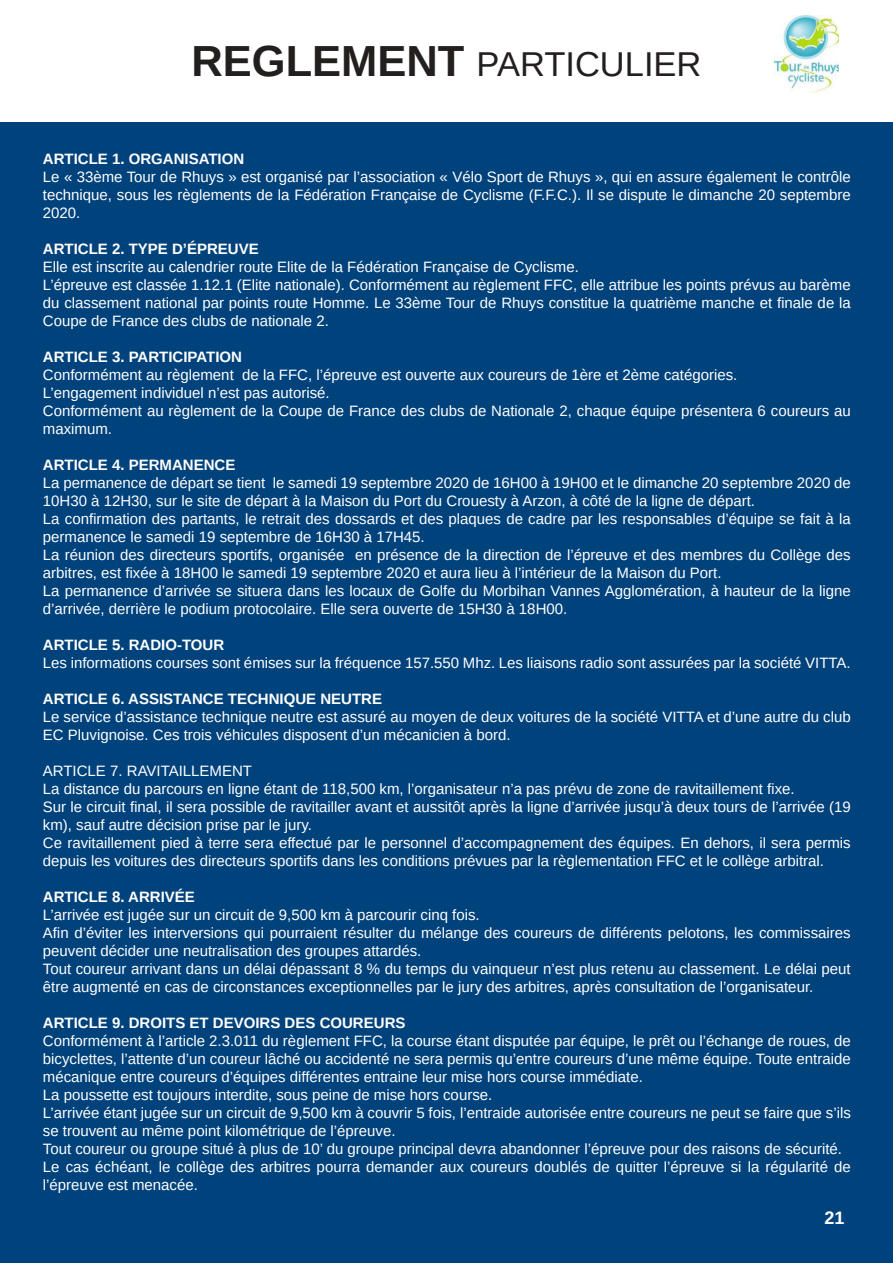
<style>
.page{position:relative;width:893px;height:1263px;background:#fff}
.page>*{position:absolute;margin:0;border:0;box-sizing:border-box;transform-origin:0 0}
.t1{font:34.5px "Arimo";color:#241f1f}
.t2{font:700 18px "Arimo";color:#fff}
.t3{font:15px/18px "Arimo";color:#fff}
.t4{font:700 15px "Arimo";color:#fff}
.s1{font-weight:700;font-size:43.5px}
</style>
<div class="page">
<div style="left:1px;top:0;width:892px;height:1263px;background:#00427c"></div>
<div style="left:0;top:0;width:893px;height:121px;background:#fff"></div>
<img style="left:774px;top:16px;width:65px;height:77px">
<h1 class="t1" style="left:191px;top:43px;width:512px"><span class="s1">REGLEMENT</span> PARTICULIER</h1>
<p class="t4" style="left:43px;top:148px;width:203px">ARTICLE 1. ORGANISATION</p>
<p class="t3" style="left:43px;top:168px;width:809px;text-align:justify">Le « 33ème Tour de Rhuys » est organisé par l’association « Vélo Sport de Rhuys », qui en assure également le contrôle technique, sous les règlements de la Fédération Française de Cyclisme (F.F.C.). Il se dispute le dimanche 20 septembre 2020.</p>
<p class="t4" style="left:43px;top:238px;width:217px">ARTICLE 2. TYPE D’ÉPREUVE</p>
<p class="t3" style="left:43px;top:258px;width:809px">Elle est inscrite au calendrier route Elite de la Fédération Française de Cyclisme.<br>L’épreuve est classée 1.12.1 (Elite nationale). Conformément au règlement FFC, elle attribue les points prévus au barème du classement national par points route Homme. Le 33ème Tour de Rhuys constitue la quatrième manche et finale de la Coupe de France des clubs de nationale 2.</p>
<p class="t4" style="left:43px;top:346px;width:201px">ARTICLE 3. PARTICIPATION</p>
<p class="t3" style="left:43px;top:366px;width:809px">Conformément au règlement de la FFC, l’épreuve est ouverte aux coureurs de 1ère et 2ème catégories.<br>L’engagement individuel n’est pas autorisé.<br>Conformément au règlement de la Coupe de France des clubs de Nationale 2, chaque équipe présentera 6 coureurs au maximum.</p>
<p class="t4" style="left:43px;top:454px;width:194px">ARTICLE 4. PERMANENCE</p>
<p class="t3" style="left:43px;top:474px;width:809px">La permanence de départ se tient le samedi 19 septembre 2020 de 16H00 à 19H00 et le dimanche 20 septembre 2020 de 10H30 à 12H30, sur le site de départ à la Maison du Port du Crouesty à Arzon, à côté de la ligne de départ.<br>La confirmation des partants, le retrait des dossards et des plaques de cadre par les responsables d’équipe se fait à la permanence le samedi 19 septembre de 16H30 à 17H45.<br>La réunion des directeurs sportifs, organisée en présence de la direction de l’épreuve et des membres du Collège des arbitres, est fixée à 18H00 le samedi 19 septembre 2020 et aura lieu à l’intérieur de la Maison du Port.<br>La permanence d’arrivée se situera dans les locaux de Golfe du Morbihan Vannes Agglomération, à hauteur de la ligne d’arrivée, derrière le podium protocolaire. Elle sera ouverte de 15H30 à 18H00.</p>
<p class="t4" style="left:43px;top:634px;width:183px">ARTICLE 5. RADIO-TOUR</p>
<p class="t3" style="left:43px;top:654px;width:809px">Les informations courses sont émises sur la fréquence 157.550 Mhz. Les liaisons radio sont assurées par la société VITTA.</p>
<p class="t4" style="left:43px;top:688px;width:341px">ARTICLE 6. ASSISTANCE TECHNIQUE NEUTRE</p>
<p class="t3" style="left:43px;top:708px;width:809px">Le service d’assistance technique neutre est assuré au moyen de deux voitures de la société VITTA et d’une autre du club<br>EC Pluvignoise. Ces trois véhicules disposent d’un mécanicien à bord.</p>
<p class="t3" style="left:43px;top:762px;width:809px">ARTICLE 7. RAVITAILLEMENT<br>La distance du parcours en ligne étant de 118,500 km, l’organisateur n’a pas prévu de zone de ravitaillement fixe.<br>Sur le circuit final, il sera possible de ravitailler avant et aussitôt après la ligne d’arrivée jusqu’à deux tours de l’arrivée (19 km), sauf autre décision prise par le jury.<br>Ce ravitaillement pied à terre sera effectué par le personnel d’accompagnement des équipes. En dehors, il sera permis depuis les voitures des directeurs sportifs dans les conditions prévues par la règlementation FFC et le collège arbitral.</p>
<p class="t4" style="left:43px;top:886px;width:153px">ARTICLE 8. ARRIVÉE</p>
<p class="t3" style="left:43px;top:906px;width:809px">L’arrivée est jugée sur un circuit de 9,500 km à parcourir cinq fois.<br>Afin d’éviter les interversions qui pourraient résulter du mélange des coureurs de différents pelotons, les commissaires peuvent décider une neutralisation des groupes attardés.<br>Tout coureur arrivant dans un délai dépassant 8 % du temps du vainqueur n’est plus retenu au classement. Le délai peut être augmenté en cas de circonstances exceptionnelles par le jury des arbitres, après consultation de l’organisateur.</p>
<p class="t4" style="left:43px;top:1012px;width:364px">ARTICLE 9. DROITS ET DEVOIRS DES COUREURS</p>
<p class="t3" style="left:43px;top:1032px;width:809px">Conformément à l’article 2.3.011 du règlement FFC, la course étant disputée par équipe, le prêt ou l’échange de roues, de bicyclettes, l’attente d’un coureur lâché ou accidenté ne sera permis qu’entre coureurs d’une même équipe. Toute entraide mécanique entre coureurs d’équipes différentes entraine leur mise hors course immédiate.<br>La poussette est toujours interdite, sous peine de mise hors course.<br>L’arrivée étant jugée sur un circuit de 9,500 km à couvrir 5 fois, l’entraide autorisée entre coureurs ne peut se faire que s’ils se trouvent au même point kilométrique de l’épreuve.<br>Tout coureur ou groupe situé à plus de 10’ du groupe principal devra abandonner l’épreuve pour des raisons de sécurité.<br>Le cas échéant, le collège des arbitres pourra demander aux coureurs doublés de quitter l’épreuve si la régularité de l’épreuve est menacée.</p>
<p class="t2" style="left:824px;top:1205px;width:22px">21</p>
</div>
